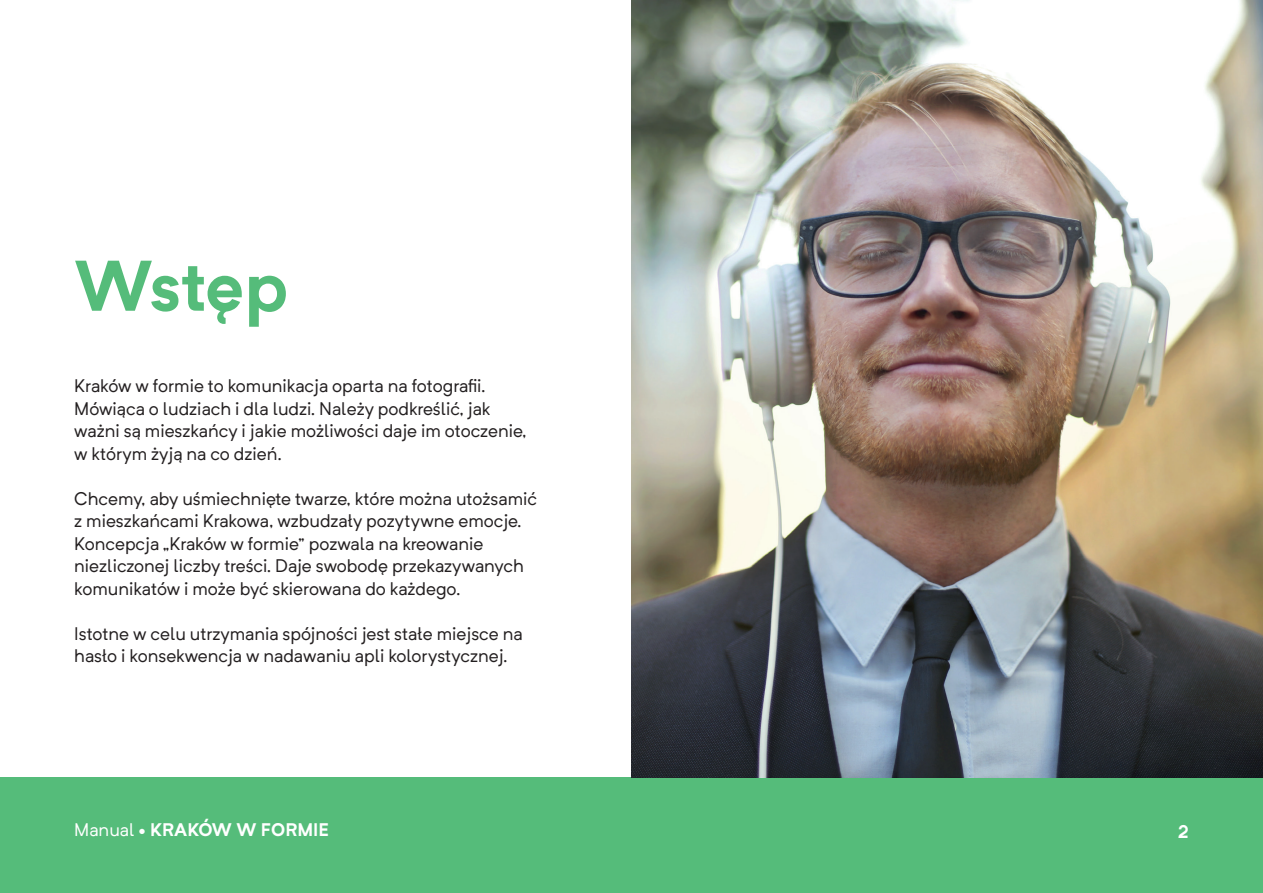
<style>
.page{position:relative;width:1263px;height:893px;background:#fff}
.page>*{position:absolute;margin:0;border:0;box-sizing:border-box;transform-origin:0 0}
.t1{font:700 70.5px "Neutrif Pro";letter-spacing:-.01em;color:#55bc7a}
.t2{font:18px/22.5px "Neutrif Pro";color:#231f20}
.t3{font:700 18px "Neutrif Pro";color:#fff}
.s1{font-weight:400}
</style>
<div class="page">
<div style="left:0;top:777px;width:1263px;height:116px;background:#55bc7a"></div>
<img style="left:631px;top:0;width:632px;height:777px">
<h1 class="t1" style="left:74px;top:238px;width:215px">Wstęp</h1>
<p class="t2" style="left:74px;top:374px;width:454px">Kraków w formie to komunikacja oparta na fotografii.<br>Mówiąca o ludziach i dla ludzi. Należy podkreślić, jak ważni są mieszkańcy i jakie możliwości daje im otoczenie, w którym żyją na co dzień.</p>
<p class="t2" style="left:74px;top:487px;width:464px">Chcemy, aby uśmiechnięte twarze, które można utożsamić z mieszkańcami Krakowa, wzbudzały pozytywne emocje.<br>Koncepcja „Kraków w formie” pozwala na kreowanie niezliczonej liczby treści. Daje swobodę przekazywanych komunikatów i może być skierowana do każdego.</p>
<p class="t2" style="left:74px;top:622px;width:450px">Istotne w celu utrzymania spójności jest stałe miejsce na hasło i konsekwencja w nadawaniu apli kolorystycznej.</p>
<p class="t3" style="left:74px;top:817px;width:256px"><span class="s1">Manual</span> • KRAKÓW W FORMIE</p>
<p class="t3" style="left:1178px;top:819px;width:13px">2</p>
</div>
